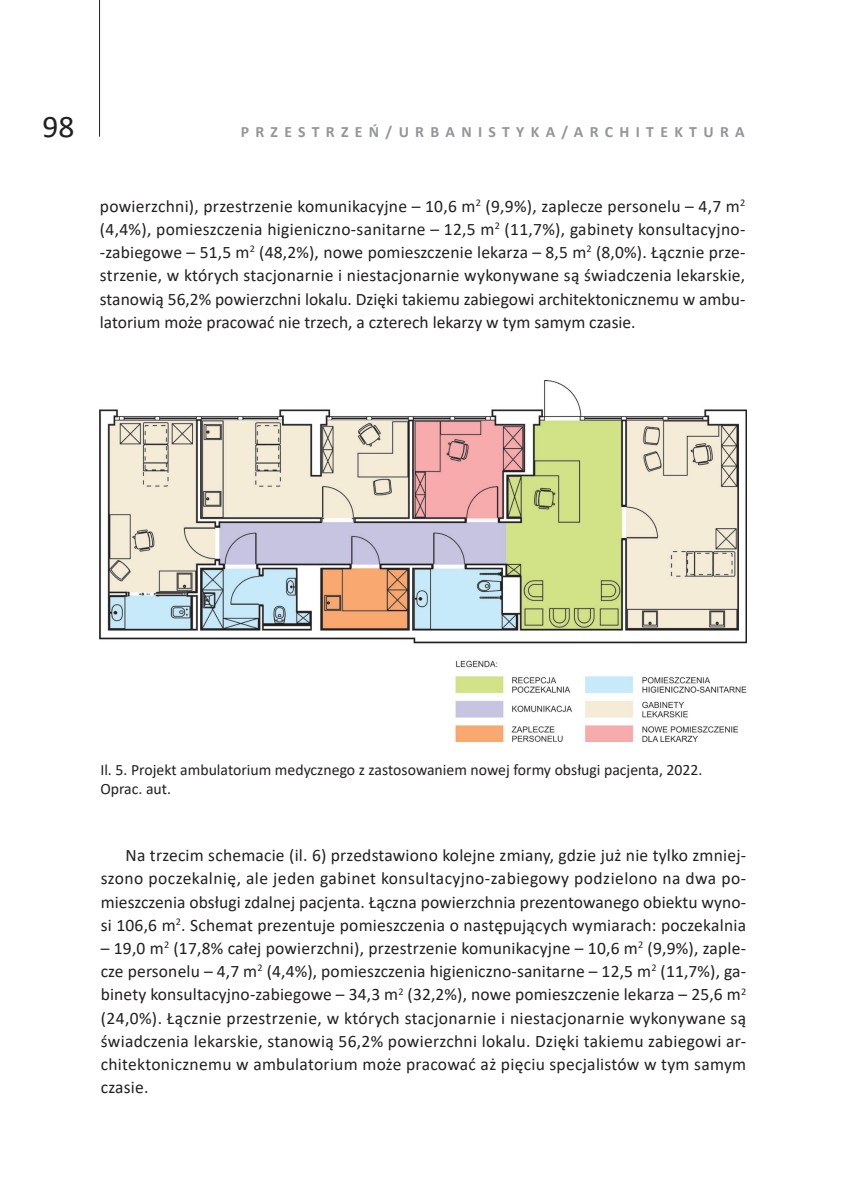
<style>
.page{position:relative;width:844px;height:1191px;background:#fff}
.page>*{position:absolute;margin:0;border:0;box-sizing:border-box;transform-origin:0 0}
.t1{font:31.5px "Calibri";color:#231f20}
.Akapit_pol{font:17.5px/23.1px "Calibri";letter-spacing:.01em;color:#231f20;text-align:justify}
.rysunek{font:15.75px/19.2px "Calibri";color:#231f20}
.t2{font:700 15.75px "Calibri";letter-spacing:.4em;color:#939598}
</style>
<div class="page">
<hr style="left:99px;top:0;width:1px;height:137px;background:#231f20">
<img style="left:100px;top:380px;width:646px;height:361px">
<h1 class="t1" style="left:42px;top:104px;width:33px">98</h1>
<p class="t2" style="left:240px;top:120px;width:505px">PRZESTRZEŃ/URBANISTYKA/ARCHITEKTURA</p>
<p class="Akapit_pol" style="left:100px;top:194px;width:646px">powierzchni), przestrzenie komunikacyjne – 10,6 m<sup>2</sup> (9,9%), zaplecze personelu – 4,7 m<sup>2 </sup>(4,4%), pomieszczenia higieniczno-sanitarne – 12,5 m<sup>2</sup> (11,7%), gabinety konsultacyjno--zabiegowe – 51,5 m<sup>2</sup> (48,2%), nowe pomieszczenie lekarza – 8,5 m<sup>2</sup> (8,0%). Łącznie prze&shy;strzenie, w których stacjonarnie i niestacjonarnie wykonywane są świadczenia lekarskie, stanowią 56,2% powierzchni lokalu. Dzięki takiemu zabiegowi architektonicznemu w ambu&shy;latorium może pracować nie trzech, a czterech lekarzy w tym samym czasie.</p>
<p class="rysunek" style="left:100px;top:759px;width:603px">Il. 5. Projekt ambulatorium medycznego z zastosowaniem nowej formy obsługi pacjenta, 2022.<br>Oprac. aut.</p>
<p class="Akapit_pol" style="left:101px;top:843px;width:646px;text-indent:25px">Na trzecim schemacie (il. 6) przedstawiono kolejne zmiany, gdzie już nie tylko zmniej&shy;szono poczekalnię, ale jeden gabinet konsultacyjno-zabiegowy podzielono na dwa po&shy;mieszczenia obsługi zdalnej pacjenta. Łączna powierzchnia prezentowanego obiektu wyno&shy;si 106,6 m<sup>2</sup>. Schemat prezentuje pomieszczenia o następujących wymiarach: poczekalnia</p>
<p class="Akapit_pol" style="left:101px;top:936px;width:646px">– 19,0 m<sup>2</sup> (17,8% całej powierzchni), przestrzenie komunikacyjne – 10,6 m<sup>2</sup> (9,9%), zaple&shy;cze personelu – 4,7 m<sup>2</sup> (4,4%), pomieszczenia higieniczno-sanitarne – 12,5 m<sup>2</sup> (11,7%), ga&shy;binety konsultacyjno-zabiegowe – 34,3 m<sup>2</sup> (32,2%), nowe pomieszczenie lekarza – 25,6 m<sup>2 </sup>(24,0%). Łącznie przestrzenie, w których stacjonarnie i niestacjonarnie wykonywane są świadczenia lekarskie, stanowią 56,2% powierzchni lokalu. Dzięki takiemu zabiegowi ar&shy;chitektonicznemu w ambulatorium może pracować aż pięciu specjalistów w tym samym czasie.</p>
</div>
